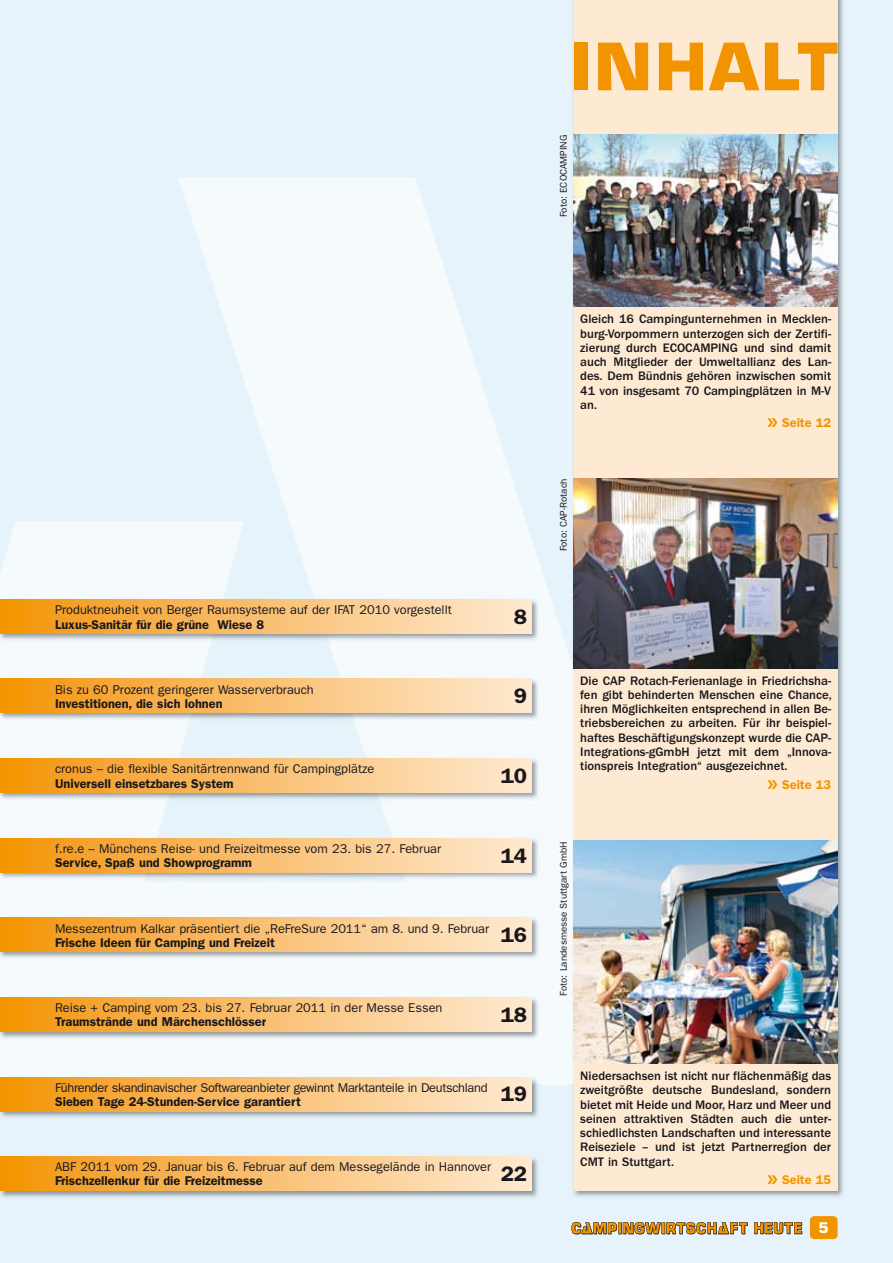
<style>
.page{position:relative;width:893px;height:1263px;background:#e6f3fb}
.page>*{position:absolute;margin:0;border:0;box-sizing:border-box;transform-origin:0 0}
.t1{font:700 63.6px "Eurostile";letter-spacing:.035em;color:#f29400;scale:1.05 1}
.t2{font:600 21px "Franklin Gothic";color:#1a171c;scale:1.05 1}
.t3{font:700 14.25px "Eurostile";color:#fff}
.t4{font:500 12.75px/14.2px "Franklin Gothic";color:#1a171c;text-align:justify}
.t5{font:12.75px "Franklin Gothic";color:#1a171c}
.t6{font:600 12.75px "Franklin Gothic";color:#1a171c}
.t7{font:12.75px "Franklin Gothic";letter-spacing:-.025em;color:#1a171c}
.t8{font:600 12.75px "Franklin Gothic";color:#f29400}
.t9{font:9.75px "Franklin Gothic";color:#1a171c}
</style>
<div class="page">
<svg style="left:0;top:178px;width:568px;height:907px;fill:#f5fafd"></svg>
<div style="left:810px;top:1216px;width:27px;height:23px;background:#f29400;border-radius:4px"></div>
<svg style="left:572px;top:1222px;width:176px;height:12px"></svg>
<svg style="left:754px;top:1222px;width:48px;height:12px"></svg>
<img style="left:573px;top:0;width:270px;height:1197px">
<img style="left:568px;top:178px;width:6px;height:906px">
<div style="left:574px;top:0;width:263px;height:1191px;background:#feead2"></div>
<img style="left:574px;top:134px;width:263px;height:173px">
<img style="left:574px;top:478px;width:263px;height:190px">
<img style="left:574px;top:841px;width:263px;height:223px">
<img style="left:0;top:1156px;width:538px;height:41px">
<div style="left:0;top:1157px;width:531px;height:34px;background:linear-gradient(to right,#f3950b,#ffead5)"></div>
<img style="left:0;top:1072px;width:542px;height:45px">
<div style="left:0;top:1077px;width:531px;height:34px;background:linear-gradient(to right,#f3950b,#ffead5)"></div>
<img style="left:0;top:992px;width:542px;height:51px">
<div style="left:0;top:997px;width:531px;height:34px;background:linear-gradient(to right,#f3950b,#ffead5)"></div>
<img style="left:0;top:912px;width:542px;height:51px">
<div style="left:0;top:918px;width:531px;height:34px;background:linear-gradient(to right,#f3950b,#ffead5)"></div>
<img style="left:0;top:833px;width:542px;height:51px">
<div style="left:0;top:838px;width:531px;height:34px;background:linear-gradient(to right,#f3950b,#ffead5)"></div>
<img style="left:0;top:753px;width:542px;height:51px">
<div style="left:0;top:759px;width:531px;height:34px;background:linear-gradient(to right,#f3950b,#ffead5)"></div>
<img style="left:0;top:673px;width:542px;height:51px">
<div style="left:0;top:679px;width:531px;height:34px;background:linear-gradient(to right,#f3950b,#ffead5)"></div>
<img style="left:0;top:594px;width:542px;height:51px">
<div style="left:0;top:599px;width:531px;height:34px;background:linear-gradient(to right,#f3950b,#ffead5)"></div>
<h1 class="t1" style="left:570px;top:43px;width:256px">INHALT</h1>
<p class="t9" style="left:560px;top:217px;width:84px;rotate:-90deg">Foto: ECOCAMPING</p>
<p class="t4" style="left:580px;top:313px;width:252px">Gleich 16 Campingunternehmen in Mecklen&shy;burg-Vorpommern unterzogen sich der Zertifi&shy;zierung durch ECOCAMPING und sind damit auch Mitglieder der Umweltallianz des Lan&shy;des. Dem Bündnis gehören inzwischen somit 41 von insgesamt 70 Campingplätzen in M-V an.</p>
<p class="t8" style="left:767px;top:419px;width:65px">❯❯ Seite 12</p>
<p class="t9" style="left:560px;top:551px;width:74px;rotate:-90deg">Foto: CAP-Rotach</p>
<p class="t5" style="left:55px;top:606px;width:398px">Produktneuheit von Berger Raumsysteme auf der IFAT 2010 vorgestellt</p>
<p class="t6" style="left:55px;top:620px;width:211px">Luxus-Sanitär für die grüne Wiese 8</p>
<h2 class="t2" style="left:514px;top:610px;width:14px">8</h2>
<p class="t5" style="left:55px;top:685px;width:260px">Bis zu 60 Prozent geringerer Wasserverbrauch</p>
<p class="t6" style="left:55px;top:699px;width:169px">Investitionen, die sich lohnen</p>
<p class="t5" style="left:55px;top:765px;width:321px">cronus – die flexible Sanitärtrennwand für Campingplätze</p>
<p class="t6" style="left:55px;top:779px;width:180px">Universell einsetzbares System</p>
<h2 class="t2" style="left:514px;top:689px;width:14px">9</h2>
<h2 class="t2" style="left:501px;top:769px;width:27px">10</h2>
<p class="t4" style="left:580px;top:674px;width:253px">Die CAP Rotach-Ferienanlage in Friedrichsha&shy;fen gibt behinderten Menschen eine Chance, ihren Möglichkeiten entsprechend in allen Be&shy;triebsbereichen zu arbeiten. Für ihr beispiel&shy;haftes Beschäftigungskonzept wurde die CAP-Integrations-gGmbH jetzt mit dem „Innova&shy;tionspreis Integration“ ausgezeichnet.</p>
<p class="t8" style="left:767px;top:780px;width:65px">❯❯ Seite 13</p>
<p class="t5" style="left:55px;top:844px;width:388px">f.re.e – Münchens Reise- und Freizeitmesse vom 23. bis 27. Februar</p>
<p class="t6" style="left:55px;top:859px;width:198px">Service, Spaß und Showprogramm</p>
<h2 class="t2" style="left:501px;top:848px;width:27px">14</h2>
<p class="t5" style="left:55px;top:924px;width:435px">Messezentrum Kalkar präsentiert die „ReFreSure 2011“ am 8. und 9. Februar</p>
<p class="t6" style="left:55px;top:938px;width:221px">Frische Ideen für Camping und Freizeit</p>
<h2 class="t2" style="left:501px;top:928px;width:27px">16</h2>
<p class="t9" style="left:560px;top:996px;width:155px;rotate:-90deg">Foto: Landesmesse Stuttgart GmbH</p>
<p class="t5" style="left:55px;top:1003px;width:389px">Reise + Camping vom 23. bis 27. Februar 2011 in der Messe Essen</p>
<p class="t6" style="left:55px;top:1018px;width:212px">Traumstrände und Märchenschlösser</p>
<h2 class="t2" style="left:501px;top:1007px;width:27px">18</h2>
<p class="t7" style="left:55px;top:1083px;width:434px">Führender skandinavischer Softwareanbieter gewinnt Marktanteile in Deutschland</p>
<p class="t6" style="left:55px;top:1097px;width:247px">Sieben Tage 24-Stunden-Service garantiert</p>
<h2 class="t2" style="left:501px;top:1087px;width:27px">19</h2>
<p class="t5" style="left:55px;top:1162px;width:437px">ABF 2011 vom 29. Januar bis 6. Februar auf dem Messegelände in Hannover</p>
<p class="t6" style="left:55px;top:1177px;width:209px">Frischzellenkur für die Freizeitmesse</p>
<h2 class="t2" style="left:501px;top:1166px;width:27px">22</h2>
<p class="t4" style="left:580px;top:1070px;width:252px">Niedersachsen ist nicht nur flächenmäßig das zweitgrößte deutsche Bundesland, sondern bietet mit Heide und Moor, Harz und Meer und seinen attraktiven Städten auch die unter&shy;schiedlichsten Landschaften und interessante Reiseziele – und ist jetzt Partnerregion der CMT in Stuttgart.</p>
<p class="t8" style="left:767px;top:1175px;width:65px">❯❯ Seite 15</p>
<p class="t3" style="left:818px;top:1222px;width:12px">5</p>
</div>
